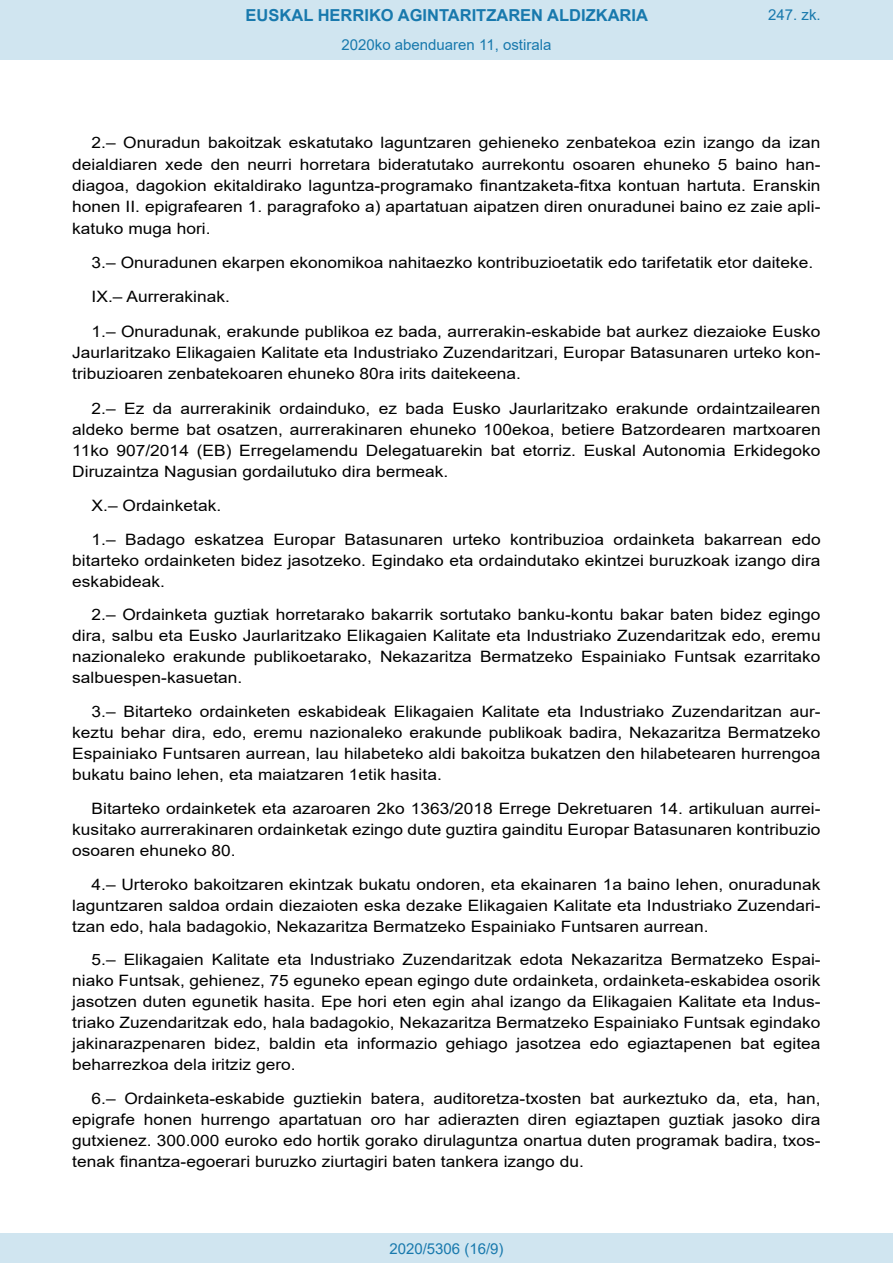
<style>
.page{position:relative;width:893px;height:1263px;background:#fff}
.page>*{position:absolute;margin:0;border:0;box-sizing:border-box;transform-origin:0 0}
.t1{font:700 16.5px "Arial";color:#1879ad}
.BOPVDetalle{font:15.6px/21px "Arial";color:#000;text-align:justify;scale:1.11 1}
.Paginacion_Centro{font:15px "Arial";color:#1879ad}
</style>
<div class="page">
<div style="left:0;top:0;width:893px;height:60px;background:#d0e5f0"></div>
<div style="left:0;top:1233px;width:893px;height:30px;background:#d0e5f0"></div>
<p class="t1" style="left:246px;top:3px;width:404px">EUSKAL HERRIKO AGINTARITZAREN ALDIZKARIA</p>
<p class="Paginacion_Centro" style="left:342px;top:35px;width:211px">2020ko abenduaren 11, ostirala</p>
<p class="Paginacion_Centro" style="left:768px;top:5px;width:54px">247. zk.</p>
<p class="BOPVDetalle" style="left:72px;top:132px;width:676px;line-height:21.5px;text-indent:19px">2.– Onuradun bakoitzak eskatutako laguntzaren gehieneko zenbatekoa ezin izango da izan deialdiaren xede den neurri horretara bideratutako aurrekontu osoaren ehuneko 5 baino han&shy;diagoa, dagokion ekitaldirako laguntza-programako finantzaketa-fitxa kontuan hartuta. Eranskin honen II. epigrafearen 1. paragrafoko a) apartatuan aipatzen diren onuradunei baino ez zaie apli&shy;katuko muga hori.</p>
<p class="BOPVDetalle" style="left:92px;top:252px;width:652px">3.– Onuradunen ekarpen ekonomikoa nahitaezko kontribuzioetatik edo tarifetatik etor daiteke.</p>
<p class="BOPVDetalle" style="left:92px;top:286px;width:126px">IX.– Aurrerakinak.</p>
<p class="BOPVDetalle" style="left:72px;top:320px;width:676px;line-height:21.5px;text-indent:19px">1.– Onuradunak, erakunde publikoa ez bada, aurrerakin-eskabide bat aurkez diezaioke Eusko Jaurlaritzako Elikagaien Kalitate eta Industriako Zuzendaritzari, Europar Batasunaren urteko kon&shy;tribuzioaren zenbatekoaren ehuneko 80ra irits daitekeena.</p>
<p class="BOPVDetalle" style="left:72px;top:397px;width:676px;text-indent:19px">2.– Ez da aurrerakinik ordainduko, ez bada Eusko Jaurlaritzako erakunde ordaintzailearen aldeko berme bat osatzen, aurrerakinaren ehuneko 100ekoa, betiere Batzordearen martxoaren 11ko 907/2014 (EB) Erregelamendu Delegatuarekin bat etorriz. Euskal Autonomia Erkidegoko Diruzaintza Nagusian gordailutuko dira bermeak.</p>
<p class="BOPVDetalle" style="left:92px;top:495px;width:118px">X.– Ordainketak.</p>
<p class="BOPVDetalle" style="left:72px;top:528px;width:676px;text-indent:19px">1.– Badago eskatzea Europar Batasunaren urteko kontribuzioa ordainketa bakarrean edo bitarteko ordainketen bidez jasotzeko. Egindako eta ordaindutako ekintzei buruzkoak izango dira eskabideak.</p>
<p class="BOPVDetalle" style="left:72px;top:604px;width:676px;text-indent:19px">2.– Ordainketa guztiak horretarako bakarrik sortutako banku-kontu bakar baten bidez egingo dira, salbu eta Eusko Jaurlaritzako Elikagaien Kalitate eta Industriako Zuzendaritzak edo, eremu nazionaleko erakunde publikoetarako, Nekazaritza Bermatzeko Espainiako Funtsak ezarritako salbuespen-kasuetan.</p>
<p class="BOPVDetalle" style="left:72px;top:701px;width:676px;text-indent:19px">3.– Bitarteko ordainketen eskabideak Elikagaien Kalitate eta Industriako Zuzendaritzan aur&shy;keztu behar dira, edo, eremu nazionaleko erakunde publikoak badira, Nekazaritza Bermatzeko Espainiako Funtsaren aurrean, lau hilabeteko aldi bakoitza bukatzen den hilabetearen hurrengoa bukatu baino lehen, eta maiatzaren 1etik hasita.</p>
<p class="BOPVDetalle" style="left:72px;top:798px;width:676px;text-indent:19px">Bitarteko ordainketek eta azaroaren 2ko 1363/2018 Errege Dekretuaren 14. artikuluan aurrei&shy;kusitako aurrerakinaren ordainketak ezingo dute guztira gainditu Europar Batasunaren kontribuzio osoaren ehuneko 80.</p>
<p class="BOPVDetalle" style="left:72px;top:874px;width:676px;text-indent:19px">4.– Urteroko bakoitzaren ekintzak bukatu ondoren, eta ekainaren 1a baino lehen, onuradunak laguntzaren saldoa ordain diezaioten eska dezake Elikagaien Kalitate eta Industriako Zuzendari&shy;tzan edo, hala badagokio, Nekazaritza Bermatzeko Espainiako Funtsaren aurrean.</p>
<p class="BOPVDetalle" style="left:72px;top:949px;width:676px;text-indent:19px">5.– Elikagaien Kalitate eta Industriako Zuzendaritzak edota Nekazaritza Bermatzeko Espai&shy;niako Funtsak, gehienez, 75 eguneko epean egingo dute ordainketa, ordainketa-eskabidea osorik jasotzen duten egunetik hasita. Epe hori eten egin ahal izango da Elikagaien Kalitate eta Indus&shy;triako Zuzendaritzak edo, hala badagokio, Nekazaritza Bermatzeko Espainiako Funtsak egindako jakinarazpenaren bidez, baldin eta informazio gehiago jasotzea edo egiaztapenen bat egitea beharrezkoa dela iritziz gero.</p>
<p class="BOPVDetalle" style="left:72px;top:1088px;width:676px;text-indent:19px">6.– Ordainketa-eskabide guztiekin batera, auditoretza-txosten bat aurkeztuko da, eta, han, epigrafe honen hurrengo apartatuan oro har adierazten diren egiaztapen guztiak jasoko dira gutxienez. 300.000 euroko edo hortik gorako dirulaguntza onartua duten programak badira, txos&shy;tenak finantza-egoerari buruzko ziurtagiri baten tankera izango du.</p>
<p class="Paginacion_Centro" style="left:389px;top:1238px;width:116px">2020/5306 (16/9)</p>
</div>
